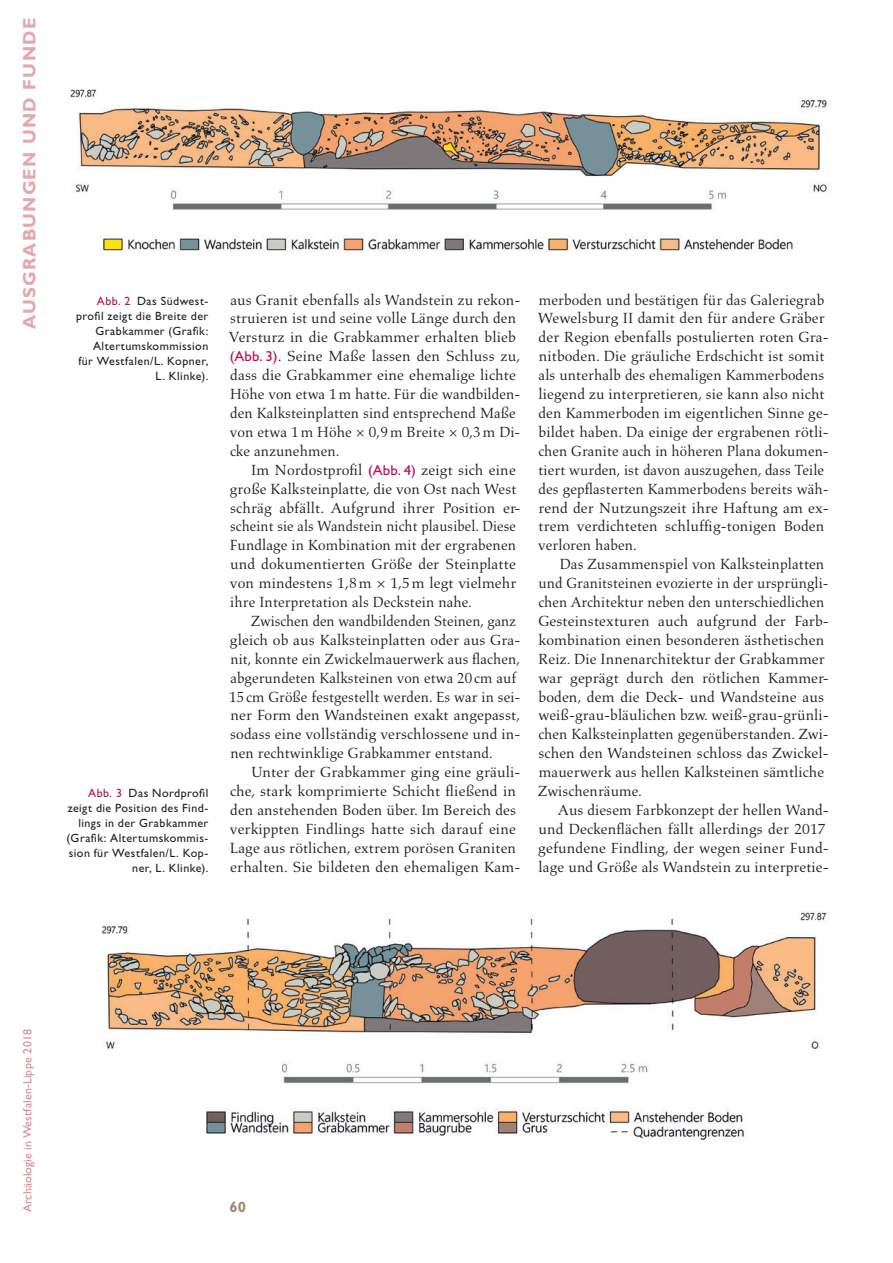
<style>
.page{position:relative;width:893px;height:1263px;background:#fff}
.page>*{position:absolute;margin:0;border:0;box-sizing:border-box;transform-origin:0 0}
.t1{font:18px "Gill Sans Std Bold 5";letter-spacing:.07em;color:#e3a7ac}
.t2{font:15px/18.9px "Aldus LT Std";letter-spacing:.005em;color:#231f20}
.t3{font:700 15px "Gill Sans Std";color:#9c8c6f}
.t4{font:12px/15px "Gill Sans Std";letter-spacing:.04em;color:#231f20;text-align:right}
.t5{font:12px "Gill Sans Std 5";letter-spacing:.01em;color:#d88a93}
.s1{color:#ba0e51}
.s2{font-family:"Gill Sans Std";font-size:14.4px;color:#ba0e51}
</style>
<div class="page">
<img style="left:75px;top:100px;width:752px;height:151px">
<img style="left:70px;top:89px;width:35px;height:14px">
<img style="left:101px;top:912px;width:727px;height:228px">
<p class="t1" style="left:19px;top:329px;width:312px;rotate:-90deg">AUSGRABUNGEN UND FUNDE</p>
<p class="t4" style="left:76px;top:293px;width:134px"><span class="s1">Abb. 2</span> Das Südwest&shy;profil zeigt die Breite der<br>Grabkammer (Grafik:<br>Altertumskommission für Westfalen/L. Kopner,<br>L. Klinke).</p>
<p class="t4" style="left:67px;top:785px;width:143px"><span class="s1">Abb. 3</span> Das Nordprofil zeigt die Position des Find&shy;lings in der Grabkammer (Grafik: Altertumskommis&shy;sion für Westfalen/L. Kop&shy;ner, L. Klinke).</p>
<p class="t2" style="left:229px;top:290px;width:293px">aus Granit ebenfalls als Wandstein zu rekon&shy;struieren ist und seine volle Länge durch den Versturz in die Grabkammer erhalten blieb <span class="s2">(Abb. 3)</span>. Seine Maße lassen den Schluss zu, dass die Grabkammer eine ehemalige lichte Höhe von etwa 1m hatte. Für die wandbilden&shy;den Kalksteinplatten sind entsprechend Maße von etwa 1m Höhe × 0,9m Breite × 0,3m Di&shy;cke anzunehmen.</p>
<p class="t2" style="left:230px;top:460px;width:292px;text-indent:21px">Im Nordostprofil <span class="s2">(Abb. 4)</span> zeigt sich eine große Kalksteinplatte, die von Ost nach West schräg abfällt. Aufgrund ihrer Position er&shy;scheint sie als Wandstein nicht plausibel. Diese Fundlage in Kombination mit der ergrabenen und dokumentierten Größe der Steinplatte von mindestens 1,8m × 1,5m legt vielmehr ihre Interpretation als Deckstein nahe.</p>
<p class="t2" style="left:229px;top:612px;width:293px;text-indent:22px">Zwischen den wandbildenden Steinen, ganz gleich ob aus Kalksteinplatten oder aus Gra&shy;nit, konnte ein Zwickelmauerwerk aus flachen, abgerundeten Kalksteinen von etwa 20 cm auf 15 cm Größe festgestellt werden. Es war in sei&shy;ner Form den Wandsteinen exakt angepasst, sodass eine vollständig verschlossene und in&shy;nen rechtwinklige Grabkammer entstand.</p>
<p class="t2" style="left:230px;top:763px;width:292px;text-indent:22px">Unter der Grabkammer ging eine gräuli&shy;che, stark komprimierte Schicht fließend in den anstehenden Boden über. Im Bereich des verkippten Findlings hatte sich darauf eine Lage aus rötlichen, extrem porösen Graniten erhalten. Sie bildeten den ehemaligen Kam-</p>
<p class="t2" style="left:538px;top:290px;width:293px">merboden und bestätigen für das Galeriegrab Wewelsburg II damit den für andere Gräber der Region ebenfalls postulierten roten Gra&shy;nitboden. Die gräuliche Erdschicht ist somit als unterhalb des ehemaligen Kammerbodens liegend zu interpretieren, sie kann also nicht den Kammerboden im eigentlichen Sinne ge&shy;bildet haben. Da einige der ergrabenen rötli&shy;chen Granite auch in höheren Plana dokumen&shy;tiert wurden, ist davon auszugehen, dass Teile des gepflasterten Kammerbodens bereits wäh&shy;rend der Nutzungszeit ihre Haftung am ex&shy;trem verdichteten schluffig-tonigen Boden verloren haben.</p>
<p class="t2" style="left:538px;top:555px;width:292px;text-indent:22px">Das Zusammenspiel von Kalksteinplatten und Granitsteinen evozierte in der ursprüngli&shy;chen Architektur neben den unterschiedlichen Gesteinstexturen auch aufgrund der Farb&shy;kombination einen besonderen ästhetischen Reiz. Die Innenarchitektur der Grabkammer war geprägt durch den rötlichen Kammer&shy;boden, dem die Deck- und Wandsteine aus weiß-grau-bläulichen bzw. weiß-grau-grünli&shy;chen Kalksteinplatten gegenüberstanden. Zwi&shy;schen den Wandsteinen schloss das Zwickel&shy;mauerwerk aus hellen Kalksteinen sämtliche Zwischenräume.</p>
<p class="t2" style="left:538px;top:801px;width:292px;text-indent:20px">Aus diesem Farbkonzept der hellen Wand&shy;und Deckenflächen fällt allerdings der 2017 gefundene Findling, der wegen seiner Fund&shy;lage und Größe als Wandstein zu interpretie-</p>
<p class="t5" style="left:21px;top:1212px;width:184px;rotate:-90deg">Archäologie in Westfalen-Lippe 2018</p>
<p class="t3" style="left:230px;top:1198px;width:18px">60</p>
</div>
